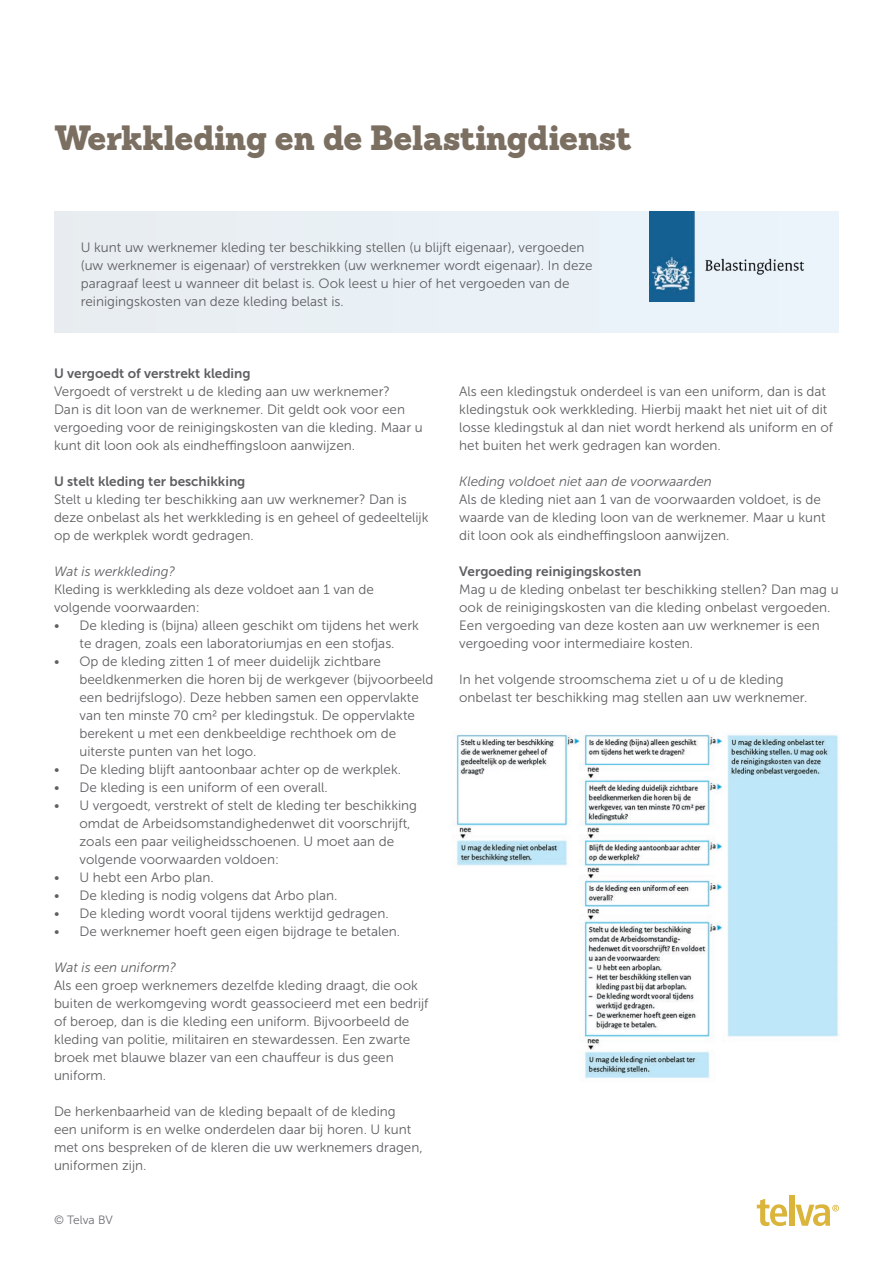
<style>
.page{position:relative;width:893px;height:1263px;background:#fff}
.page>*{position:absolute;margin:0;border:0;box-sizing:border-box;transform-origin:0 0}
.t1{font:900 34.2px "Sanchez";letter-spacing:-.01em;color:#7b6f62}
.t2{font:13.5px/18px "Museo Sans 300";color:#5f5f62}
.t3{font:13.5px "Museo Sans 700";color:#5f5f62}
.t4{font:italic 13.5px "Museo Sans 300";color:#5f5f62}
.t5{font:12px "Museo Sans 300";color:#6c6d70}
</style>
<div class="page">
<svg style="left:757px;top:1199px;width:30px;height:27px"></svg>
<div style="left:789px;top:1195px;width:5px;height:31px;background:#dbb43b"></div>
<svg style="left:795px;top:1204px;width:44px;height:22px"></svg>
<img style="left:453px;top:731px;width:386px;height:348px">
<div style="left:54px;top:212px;width:785px;height:121px;background:#e9f0f5"></div>
<img style="left:649px;top:212px;width:156px;height:90px">
<h1 class="t1" style="left:54px;top:114px;width:580px">Werkkleding en de Belastingdienst</h1>
<p class="t2" style="left:81px;top:238px;width:513px">U kunt uw werknemer kleding ter beschikking stellen (u blijft eigenaar), vergoeden (uw werknemer is eigenaar) of verstrekken (uw werknemer wordt eigenaar). In deze paragraaf leest u wanneer dit belast is. Ook leest u hier of het vergoeden van de reinigingskosten van deze kleding belast is.</p>
<p class="t3" style="left:54px;top:366px;width:198px">U vergoedt of verstrekt kleding</p>
<p class="t2" style="left:54px;top:382px;width:370px">Vergoedt of verstrekt u de kleding aan uw werknemer?<br>Dan is dit loon van de werknemer. Dit geldt ook voor een vergoeding voor de reinigingskosten van die kleding. Maar u kunt dit loon ook als eindheffingsloon aanwijzen.</p>
<p class="t3" style="left:54px;top:474px;width:193px">U stelt kleding ter beschikking</p>
<p class="t2" style="left:54px;top:490px;width:376px">Stelt u kleding ter beschikking aan uw werknemer? Dan is deze onbelast als het werkkleding is en geheel of gedeeltelijk op de werkplek wordt gedragen.</p>
<p class="t4" style="left:54px;top:564px;width:123px">Wat is werkkleding?</p>
<p class="t2" style="left:54px;top:580px;width:322px">Kleding is werkkleding als deze voldoet aan 1 van de volgende voorwaarden:</p>
<p class="t2" style="left:54px;top:616px;width:366px;text-align:center">• De kleding is (bijna) alleen geschikt om tijdens het werk te dragen, zoals een laboratoriumjas en een stofjas.</p>
<p class="t2" style="left:80px;top:652px;width:356px;text-indent:-26px">• Op de kleding zitten 1 of meer duidelijk zichtbare beeldkenmerken die horen bij de werkgever (bijvoorbeeld een bedrijfslogo). Deze hebben samen een oppervlakte van ten minste 70 cm2 per kledingstuk. De oppervlakte berekent u met een denkbeeldige rechthoek om de uiterste punten van het logo.</p>
<p class="t2" style="left:54px;top:760px;width:349px">• De kleding blijft aantoonbaar achter op de werkplek.</p>
<p class="t2" style="left:54px;top:778px;width:275px">• De kleding is een uniform of een overall.</p>
<p class="t2" style="left:80px;top:796px;width:339px;text-indent:-26px">• U vergoedt, verstrekt of stelt de kleding ter beschikking omdat de Arbeidsomstandighedenwet dit voorschrijft, zoals een paar veiligheidsschoenen. U moet aan de volgende voorwaarden voldoen:</p>
<p class="t2" style="left:54px;top:868px;width:161px">• U hebt een Arbo plan.</p>
<p class="t2" style="left:54px;top:886px;width:285px">• De kleding is nodig volgens dat Arbo plan.</p>
<p class="t2" style="left:54px;top:904px;width:336px">• De kleding wordt vooral tijdens werktijd gedragen.</p>
<p class="t2" style="left:54px;top:922px;width:348px">• De werknemer hoeft geen eigen bijdrage te betalen.</p>
<p class="t4" style="left:54px;top:960px;width:124px">Wat is een uniform?</p>
<p class="t2" style="left:54px;top:976px;width:376px">Als een groep werknemers dezelfde kleding draagt, die ook buiten de werkomgeving wordt geassocieerd met een bedrijf of beroep, dan is die kleding een uniform. Bijvoorbeeld de kleding van politie, militairen en stewardessen. Een zwarte broek met blauwe blazer van een chauffeur is dus geen uniform.</p>
<p class="t2" style="left:54px;top:1102px;width:370px">De herkenbaarheid van de kleding bepaalt of de kleding<br>een uniform is en welke onderdelen daar bij horen. U kunt met ons bespreken of de kleren die uw werknemers dragen, uniformen zijn.</p>
<p class="t5" style="left:54px;top:1213px;width:60px">© Telva BV</p>
<p class="t2" style="left:459px;top:382px;width:375px">Als een kledingstuk onderdeel is van een uniform, dan is dat kledingstuk ook werkkleding. Hierbij maakt het niet uit of dit losse kledingstuk al dan niet wordt herkend als uniform en of het buiten het werk gedragen kan worden.</p>
<p class="t4" style="left:459px;top:474px;width:254px">Kleding voldoet niet aan de voorwaarden</p>
<p class="t2" style="left:459px;top:490px;width:368px">Als de kleding niet aan 1 van de voorwaarden voldoet, is de waarde van de kleding loon van de werknemer. Maar u kunt dit loon ook als eindheffingsloon aanwijzen.</p>
<p class="t3" style="left:459px;top:564px;width:184px">Vergoeding reinigingskosten</p>
<p class="t2" style="left:459px;top:580px;width:381px">Mag u de kleding onbelast ter beschikking stellen? Dan mag u ook de reinigingskosten van die kleding onbelast vergoeden.<br>Een vergoeding van deze kosten aan uw werknemer is een vergoeding voor intermediaire kosten.</p>
<p class="t2" style="left:459px;top:670px;width:350px">In het volgende stroomschema ziet u of u de kleding onbelast ter beschikking mag stellen aan uw werknemer.</p>
</div>
